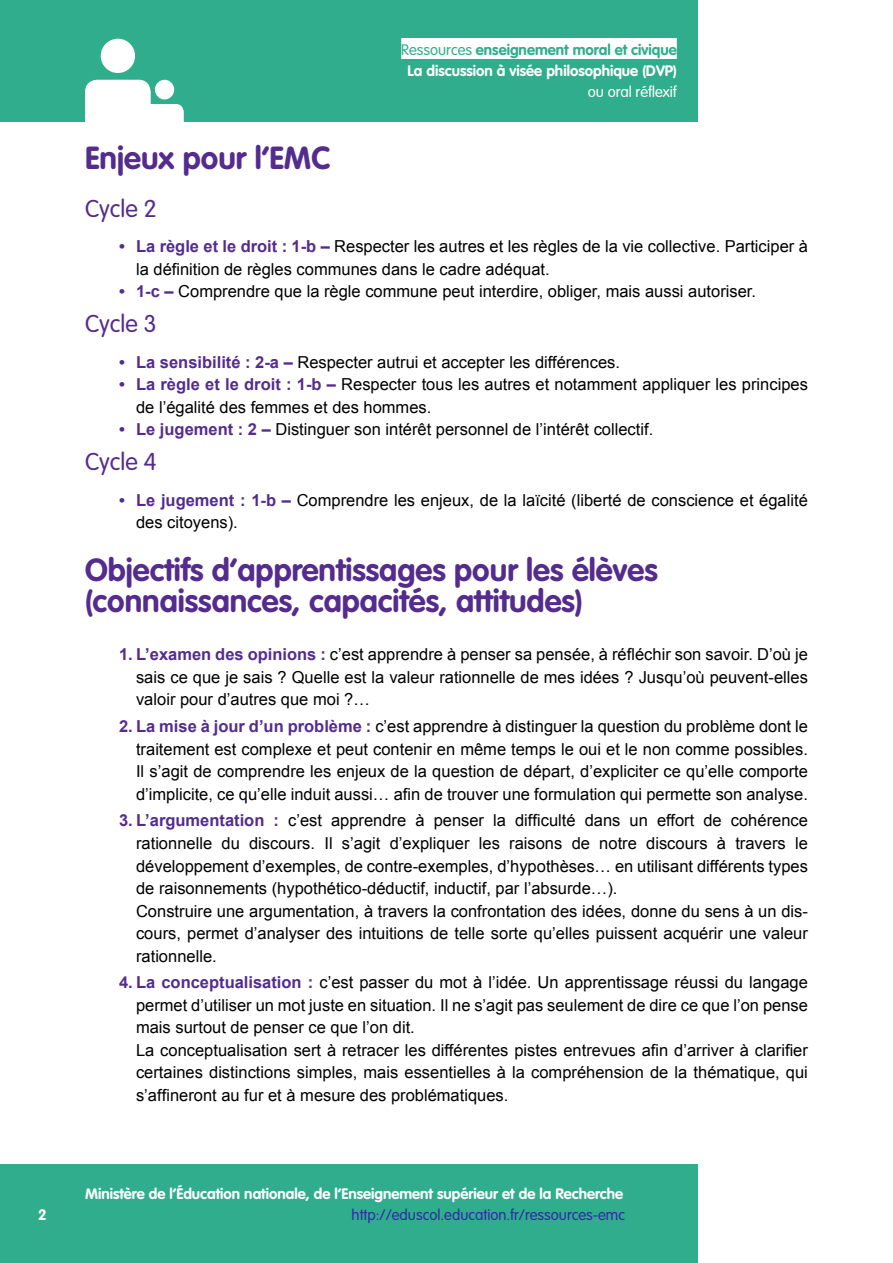
<style>
.page{position:relative;width:893px;height:1263px;background:#fff}
.page>*{position:absolute;margin:0;border:0;box-sizing:border-box;transform-origin:0 0}
.Titre_2{font:700 31.5px/31.5px "VAG Rounded Std";color:#542c8d}
.Titre_3{font:300 24px "VAG Rounded Std";color:#542c8d}
.t1{font:16.5px/22.5px "Arial";color:#000;text-align:justify}
.Pied_de_page{font:700 15px/21px "VAG Rounded Std";color:#fff;text-align:center}
.t2{font:300 15px "VAG Rounded Std";color:#3229a7}
.t3{font:300 15px "VAG Rounded Std";color:#fff}
.s1{font-weight:300;color:#2fad8d}
.s2{color:#2fad8d}
.s3{font-weight:700;color:#542c8d}
</style>
<div class="page">
<div style="left:0;top:0;width:697px;height:122px;background:#2fad8d"></div>
<div style="left:155px;top:80px;width:19px;height:19px;background:#fff;border-radius:50%"></div>
<div style="left:85px;top:80px;width:66px;height:86px;background:#fff;border-radius:12px"></div>
<div style="left:134px;top:104px;width:50px;height:62px;background:#fff;border-radius:8px"></div>
<div style="left:101px;top:39px;width:34px;height:34px;background:#fff;border-radius:50%"></div>
<div style="left:401px;top:38px;width:276px;height:21px;background:#fff"></div>
<div style="left:0;top:1164px;width:697px;height:99px;background:#2fad8d"></div>
<p class="Pied_de_page" style="left:401px;top:39px;width:277px"><span class="s1">Ressources</span> <span class="s2">enseignement moral et civique<br></span>La discussion à visée philosophique (DVP)</p>
<p class="t3" style="left:588px;top:83px;width:91px">ou oral réflexif</p>
<h2 class="Titre_2" style="left:85px;top:143px;width:247px">Enjeux pour l’EMC</h2>
<h3 class="Titre_3" style="left:85px;top:195px;width:73px">Cycle 2</h3>
<p class="t1" style="left:136px;top:235px;width:673px;text-indent:-17px"><span class="s3">• La règle et le droit : 1-b –</span> Respecter les autres et les règles de la vie collective. Participer à la définition de règles communes dans le cadre adéquat.</p>
<p class="t1" style="left:119px;top:280px;width:639px"><span class="s3">• 1-c –</span> Comprendre que la règle commune peut interdire, obliger, mais aussi autoriser.</p>
<h3 class="Titre_3" style="left:85px;top:310px;width:73px">Cycle 3</h3>
<p class="t1" style="left:119px;top:351px;width:502px"><span class="s3">• La sensibilité : 2-a –</span> Respecter autrui et accepter les différences.</p>
<p class="t1" style="left:136px;top:373px;width:673px;text-indent:-17px"><span class="s3">• La règle et le droit : 1-b –</span> Respecter tous les autres et notamment appliquer les principes de l’égalité des femmes et des hommes.</p>
<p class="t1" style="left:119px;top:418px;width:536px"><span class="s3">• Le jugement : 2 –</span> Distinguer son intérêt personnel de l’intérêt collectif.</p>
<h3 class="Titre_3" style="left:85px;top:448px;width:73px">Cycle 4</h3>
<p class="t1" style="left:136px;top:489px;width:673px;text-indent:-17px"><span class="s3">• Le jugement : 1-b –</span> Comprendre les enjeux, de la laïcité (liberté de conscience et égalité des citoyens).</p>
<h2 class="Titre_2" style="left:85px;top:555px;width:574px">Objectifs d’apprentissages pour les élèves (connaissances, capacités, attitudes)</h2>
<p class="t1" style="left:136px;top:644px;width:673px;text-indent:-17px"><span class="s3">1. L’examen des opinions :</span> c’est apprendre à penser sa pensée, à réfléchir son savoir. D’où je sais ce que je sais ? Quelle est la valeur rationnelle de mes idées ? Jusqu’où peuvent-elles valoir pour d’autres que moi ?…</p>
<p class="t1" style="left:136px;top:715px;width:673px;text-indent:-17px"><span class="s3">2. La mise à jour d’un problème :</span> c’est apprendre à distinguer la question du problème dont le traitement est complexe et peut contenir en même temps le oui et le non comme possibles.<br>Il s’agit de comprendre les enjeux de la question de départ, d’expliciter ce qu’elle comporte d’implicite, ce qu’elle induit aussi… afin de trouver une formulation qui permette son analyse.</p>
<p class="t1" style="left:136px;top:810px;width:673px;text-indent:-17px"><span class="s3">3. L’argumentation :</span> c’est apprendre à penser la difficulté dans un effort de cohérence rationnelle du discours. Il s’agit d’expliquer les raisons de notre discours à travers le développement d’exemples, de contre-exemples, d’hypothèses… en utilisant différents types de raisonnements (hypothético-déductif, inductif, par l’absurde…).</p>
<p class="t1" style="left:136px;top:900px;width:673px">Construire une argumentation, à travers la confrontation des idées, donne du sens à un dis&shy;cours, permet d’analyser des intuitions de telle sorte qu’elles puissent acquérir une valeur rationnelle.</p>
<p class="t1" style="left:136px;top:971px;width:673px;text-indent:-17px"><span class="s3">4. La conceptualisation :</span> c’est passer du mot à l’idée. Un apprentissage réussi du langage permet d’utiliser un mot juste en situation. Il ne s’agit pas seulement de dire ce que l’on pense mais surtout de penser ce que l’on dit.</p>
<p class="t1" style="left:136px;top:1039px;width:673px">La conceptualisation sert à retracer les différentes pistes entrevues afin d’arriver à clarifier certaines distinctions simples, mais essentielles à la compréhension de la thématique, qui s’affineront au fur et à mesure des problématiques.</p>
<p class="Pied_de_page" style="left:85px;top:1184px;width:540px">Ministère de l’Éducation nationale, de l’Enseignement supérieur et de la Recherche</p>
<p class="Pied_de_page" style="left:38px;top:1204px;width:10px">2</p>
<p class="t2" style="left:352px;top:1206px;width:275px">http://eduscol.education.fr/ressources-emc</p>
</div>
